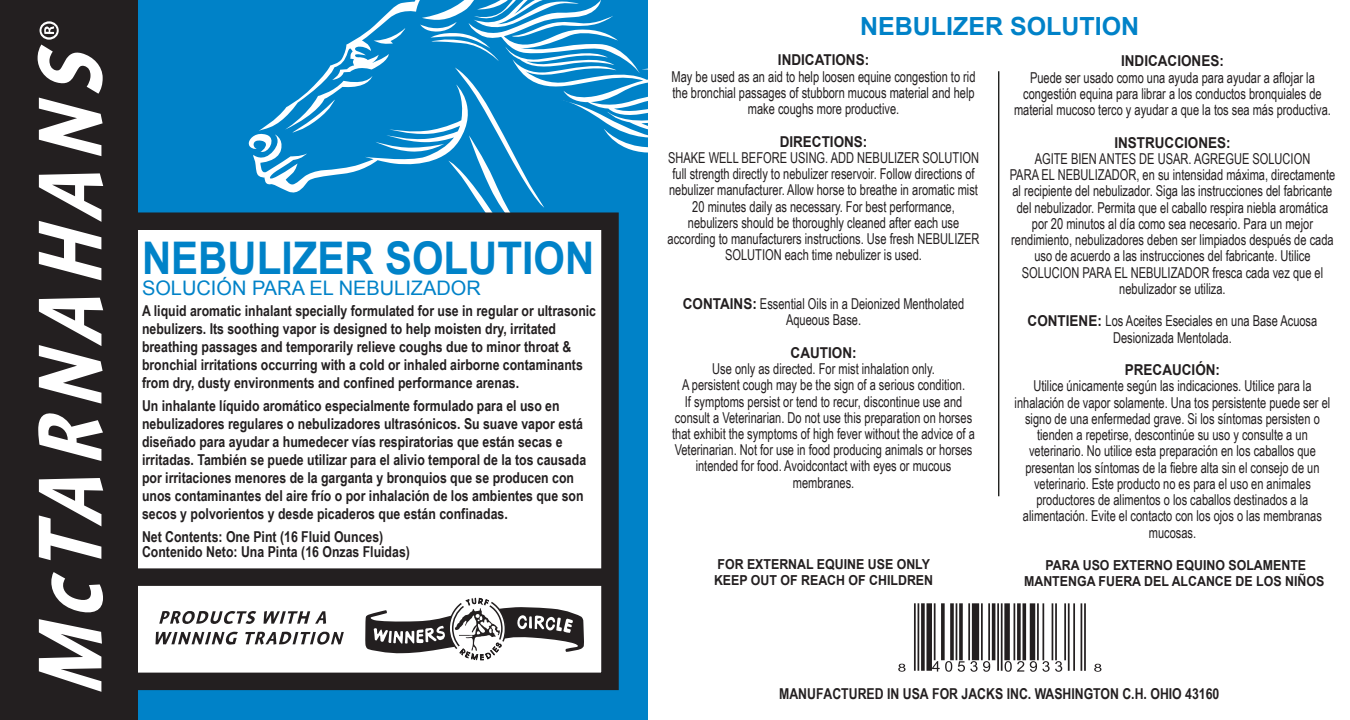
<style>
.page{position:relative;width:1350px;height:720px;background:#fff}
.page>*{position:absolute;margin:0;border:0;box-sizing:border-box;transform-origin:0 0}
.t1{font:700 45px "Arial";color:#0082c8;scale:.9 1}
.t2{font:700 25px "Arial";color:#0082c8}
.t3{font:20px "Arial";color:#0082c8}
.t4{font:15px/16.2px "Arial Narrow";color:#231f20;text-align:center;scale:.9 1}
.t5{font:700 15px/18px "Arial Narrow";color:#231f20}
.t6{font:700 15px "Arial";color:#231f20;scale:.9 1}
.t7{font:700 13.75px/16.2px "Arial";color:#231f20;text-align:center;scale:.9 1}
.s1{font-family:"Arial";font-weight:700}
</style>
<div class="page">
<div style="left:134px;top:0;width:514px;height:720px;background:#0082c8"></div>
<div style="left:0;top:0;width:137px;height:720px;background:#231f20"></div>
<hr style="left:914px;top:603px;width:2px;height:68px;background:#231f20">
<hr style="left:918px;top:603px;width:1px;height:68px;background:#231f20">
<svg style="left:921px;top:603px;width:4px;height:68px"></svg>
<div style="left:926px;top:603px;width:6px;height:68px;background:#231f20"></div>
<hr style="left:934px;top:603px;width:2px;height:57px;background:#231f20">
<svg style="left:941px;top:603px;width:4px;height:57px"></svg>
<svg style="left:950px;top:603px;width:4px;height:57px"></svg>
<hr style="left:956px;top:603px;width:1px;height:57px;background:#231f20">
<svg style="left:959px;top:603px;width:4px;height:57px"></svg>
<hr style="left:968px;top:603px;width:2px;height:57px;background:#231f20">
<div style="left:972px;top:603px;width:7px;height:57px;background:#231f20"></div>
<hr style="left:981px;top:603px;width:2px;height:57px;background:#231f20">
<hr style="left:988px;top:603px;width:2px;height:57px;background:#231f20">
<hr style="left:992px;top:603px;width:3px;height:57px;background:#231f20">
<hr style="left:997px;top:603px;width:2px;height:68px;background:#231f20">
<hr style="left:1001px;top:603px;width:2px;height:68px;background:#231f20">
<div style="left:1004px;top:603px;width:6px;height:57px;background:#231f20"></div>
<hr style="left:1014px;top:603px;width:1px;height:57px;background:#231f20">
<svg style="left:1017px;top:603px;width:4px;height:57px"></svg>
<svg style="left:1022px;top:603px;width:4px;height:57px"></svg>
<div style="left:1030px;top:603px;width:5px;height:57px;background:#231f20"></div>
<hr style="left:1037px;top:603px;width:2px;height:57px;background:#231f20">
<hr style="left:1042px;top:603px;width:2px;height:57px;background:#231f20">
<hr style="left:1052px;top:603px;width:1px;height:57px;background:#231f20">
<hr style="left:1055px;top:603px;width:2px;height:57px;background:#231f20">
<hr style="left:1064px;top:603px;width:2px;height:57px;background:#231f20">
<hr style="left:1068px;top:603px;width:2px;height:68px;background:#231f20">
<hr style="left:1073px;top:603px;width:2px;height:68px;background:#231f20">
<hr style="left:1081px;top:603px;width:1px;height:68px;background:#231f20">
<hr style="left:1084px;top:603px;width:2px;height:68px;background:#231f20">
<svg style="left:1094px;top:664px;width:7px;height:8px"></svg>
<svg style="left:898px;top:664px;width:8px;height:8px"></svg>
<svg style="left:932px;top:661px;width:20px;height:11px"></svg>
<svg style="left:958px;top:661px;width:32px;height:11px"></svg>
<svg style="left:1005px;top:661px;width:19px;height:11px"></svg>
<svg style="left:1030px;top:661px;width:32px;height:11px"></svg>
<svg style="left:248px;top:0;width:400px;height:204px"></svg>
<svg style="left:137px;top:204px;width:482px;height:495px;background:#d4d8db"></svg>
<hr style="left:998px;top:71px;width:1px;height:425px;background:#040503">
<svg style="left:39px;top:572px;width:64px;height:120px"></svg>
<svg style="left:39px;top:478px;width:64px;height:82px"></svg>
<svg style="left:38px;top:413px;width:65px;height:48px"></svg>
<svg style="left:39px;top:298px;width:64px;height:106px"></svg>
<svg style="left:39px;top:173px;width:64px;height:107px"></svg>
<svg style="left:38px;top:21px;width:65px;height:135px"></svg>
<svg style="left:159px;top:611px;width:97px;height:13px"></svg>
<svg style="left:264px;top:611px;width:62px;height:13px"></svg>
<svg style="left:156px;top:632px;width:82px;height:13px"></svg>
<svg style="left:245px;top:632px;width:99px;height:13px"></svg>
<svg style="left:365px;top:598px;width:219px;height:62px;background:#aaa9a9"></svg>
<h1 class="t1" style="left:142px;top:228px;width:504px">NEBULIZER SOLUTION</h1>
<h3 class="t3" style="left:142px;top:275px;width:340px">SOLUCIÓN PARA EL NEBULIZADOR</h3>
<p class="t5" style="left:142px;top:301px;width:456px">A liquid aromatic inhalant specially formulated for use in regular or ultrasonic nebulizers. Its soothing vapor is designed to help moisten dry, irritated breathing passages and temporarily relieve coughs due to minor throat &amp; bronchial irritations occurring with a cold or inhaled airborne contaminants from dry, dusty environments and confined performance arenas.</p>
<p class="t5" style="left:142px;top:396px;width:446px">Un inhalante líquido aromático especialmente formulado para el uso en nebulizadores regulares o nebulizadores ultrasónicos. Su suave vapor está diseñado para ayudar a humedecer vías respiratorias que están secas e irritadas. También se puede utilizar para el alivio temporal de la tos causada por irritaciones menores de la garganta y bronquios que se producen con unos contaminantes del aire frío o por inhalación de los ambientes que son secos y polvorientos y desde picaderos que están confinadas.</p>
<p class="t5" style="left:142px;top:528px;width:269px;line-height:15.5px">Net Contents: One Pint (16 Fluid Ounces)<br>Contenido Neto: Una Pinta (16 Onzas Fluidas)</p>
<h2 class="t2" style="left:860px;top:10px;width:281px">NEBULIZER SOLUTION</h2>
<p class="t6" style="left:778px;top:50px;width:103px">INDICATIONS:</p>
<p class="t4" style="left:672px;top:68px;width:339px">May be used as an aid to help loosen equine congestion to rid the bronchial passages of stubborn mucous material and help make coughs more productive.</p>
<p class="t6" style="left:780px;top:131px;width:99px">DIRECTIONS:</p>
<p class="t4" style="left:668px;top:149px;width:348px">SHAKE WELL BEFORE USING. ADD NEBULIZER SOLUTION full strength directly to nebulizer reservoir. Follow directions of nebulizer manufacturer. Allow horse to breathe in aromatic mist 20 minutes daily as necessary. For best performance, nebulizers should be thoroughly cleaned after each use according to manufacturers instructions. Use fresh NEBULIZER SOLUTION each time nebulizer is used.</p>
<p class="t4" style="left:683px;top:295px;width:314px"><span class="s1">CONTAINS:</span> Essential Oils in a Deionized Mentholated<br>Aqueous Base.</p>
<p class="t6" style="left:791px;top:343px;width:75px">CAUTION:</p>
<p class="t4" style="left:672px;top:360px;width:338px">Use only as directed. For mist inhalation only.<br>A persistent cough may be the sign of a serious condition.<br>If symptoms persist or tend to recur, discontinue use and consult a Veterinarian. Do not use this preparation on horses that exhibit the symptoms of high fever without the advice of a Veterinarian. Not for use in food producing animals or horses intended for food. Avoidcontact with eyes or mucous membranes.</p>
<p class="t7" style="left:714px;top:557px;width:245px;text-align:left">FOR EXTERNAL EQUINE USE ONLY<br>KEEP OUT OF REACH OF CHILDREN</p>
<p class="t6" style="left:1121px;top:51px;width:116px">INDICACIONES:</p>
<p class="t4" style="left:1014px;top:69px;width:354px">Puede ser usado como una ayuda para ayudar a aflojar la congestión equina para librar a los conductos bronquiales de material mucoso terco y ayudar a que la tos sea más productiva.</p>
<p class="t6" style="left:1114px;top:132px;width:131px">INSTRUCCIONES:</p>
<p class="t4" style="left:1010px;top:150px;width:363px">AGITE BIEN ANTES DE USAR. AGREGUE SOLUCION<br>PARA EL NEBULIZADOR, en su intensidad máxima, directamente al recipiente del nebulizador. Siga las instrucciones del fabricante del nebulizador. Permita que el caballo respira niebla aromática por 20 minutos al día como sea necesario. Para un mejor rendimiento, nebulizadores deben ser limpiados después de cada uso de acuerdo a las instrucciones del fabricante. Utilice SOLUCION PARA EL NEBULIZADOR fresca cada vez que el nebulizador se utiliza.</p>
<p class="t4" style="left:1028px;top:312px;width:323px"><span class="s1">CONTIENE:</span> Los Aceites Eseciales en una Base Acuosa<br>Desionizada Mentolada.</p>
<p class="t6" style="left:1125px;top:360px;width:107px">PRECAUCIÓN:</p>
<p class="t4" style="left:1015px;top:377px;width:352px">Utilice únicamente según las indicaciones. Utilice para la inhalación de vapor solamente. Una tos persistente puede ser el signo de una enfermedad grave. Si los síntomas persisten o tienden a repetirse, descontinúe su uso y consulte a un veterinario. No utilice esta preparación en los caballos que presentan los síntomas de la fiebre alta sin el consejo de un veterinario. Este producto no es para el uso en animales productores de alimentos o los caballos destinados a la alimentación. Evite el contacto con los ojos o las membranas mucosas.</p>
<p class="t7" style="left:1024px;top:558px;width:335px">PARA USO EXTERNO EQUINO SOLAMENTE<br>MANTENGA FUERA DEL ALCANCE DE LOS NIÑOS</p>
<p class="t5" style="left:779px;top:684px;width:442px">MANUFACTURED IN USA FOR JACKS INC. WASHINGTON C.H. OHIO 43160</p>
</div>
